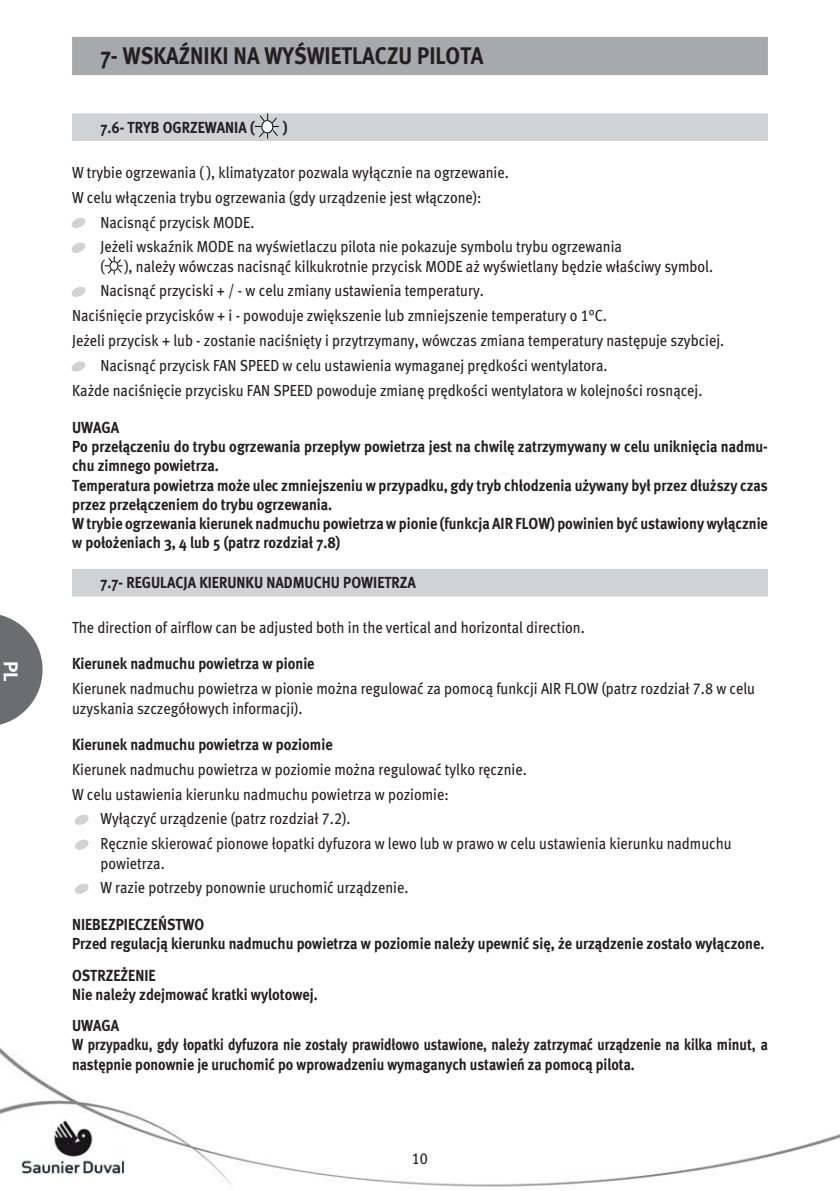
<style>
.page{position:relative;width:840px;height:1191px;background:#fff}
.page>*{position:absolute;margin:0;border:0;box-sizing:border-box;transform-origin:0 0}
.t1{font:24px "Meta Bold CE";color:#231f20;scale:.9 1}
.t2{font:20px "Meta Bold CE";color:#fff}
.t3{font:16px/19.2px "Meta Book CELF";color:#231f20;scale:.9 1}
.t4{font:16px/19.2px "Meta Bold CE";color:#231f20;scale:.9 1}
</style>
<div class="page">
<img style="left:0;top:36px;width:840px;height:1151px">
<div style="left:73px;top:38px;width:693px;height:36px;background:#a8a9ad"></div>
<div style="left:72px;top:37px;width:695px;height:38px;border:2px solid #a8a9ad"></div>
<svg style="left:0;top:613px;width:43px;height:113px"></svg>
<div style="left:72px;top:114px;width:695px;height:26px;background:#d1d2d4"></div>
<div style="left:72px;top:113px;width:695px;height:28px;border:1px solid #d1d2d4"></div>
<svg style="left:254px;top:113px;width:25px;height:26px"></svg>
<svg style="left:72px;top:218px;width:13px;height:10px"></svg>
<svg style="left:72px;top:242px;width:13px;height:11px"></svg>
<svg style="left:105px;top:256px;width:17px;height:18px"></svg>
<svg style="left:72px;top:287px;width:13px;height:10px"></svg>
<svg style="left:72px;top:361px;width:13px;height:11px"></svg>
<div style="left:72px;top:569px;width:695px;height:27px;background:#d1d2d4"></div>
<svg style="left:75px;top:814px;width:13px;height:11px"></svg>
<svg style="left:75px;top:839px;width:13px;height:11px"></svg>
<svg style="left:75px;top:883px;width:13px;height:11px"></svg>
<p class="t2" style="left:23px;top:660px;width:22px;rotate:90deg">PL</p>
<h1 class="t1" style="left:100px;top:40px;width:427px">7- WSKAŹNIKI NA WYŚWIETLACZU PILOTA</h1>
<p class="t4" style="left:100px;top:117px;width:173px">7.6- TRYB OGRZEWANIA (</p>
<p class="t4" style="left:283px;top:117px;width:6px">)</p>
<p class="t3" style="left:72px;top:162px;width:486px">W trybie ogrzewania ( ), klimatyzator pozwala wyłącznie na ogrzewanie.</p>
<p class="t3" style="left:72px;top:187px;width:456px">W celu włączenia trybu ogrzewania (gdy urządzenie jest włączone):</p>
<p class="t3" style="left:100px;top:212px;width:172px">Nacisnąć przycisk MODE.</p>
<p class="t3" style="left:100px;top:237px;width:580px">Jeżeli wskaźnik MODE na wyświetlaczu pilota nie pokazuje symbolu trybu ogrzewania</p>
<p class="t3" style="left:100px;top:256px;width:681px">( ), należy wówczas nacisnąć kilkukrotnie przycisk MODE aż wyświetlany będzie właściwy symbol.</p>
<p class="t3" style="left:100px;top:281px;width:427px">Nacisnąć przyciski + / - w celu zmiany ustawienia temperatury.</p>
<p class="t3" style="left:72px;top:306px;width:595px">Naciśnięcie przycisków + i - powoduje zwiększenie lub zmniejszenie temperatury o 1°C.</p>
<p class="t3" style="left:72px;top:331px;width:725px">Jeżeli przycisk + lub - zostanie naciśnięty i przytrzymany, wówczas zmiana temperatury następuje szybciej.</p>
<p class="t3" style="left:100px;top:355px;width:564px">Nacisnąć przycisk FAN SPEED w celu ustawienia wymaganej prędkości wentylatora.</p>
<p class="t3" style="left:72px;top:380px;width:701px">Każde naciśnięcie przycisku FAN SPEED powoduje zmianę prędkości wentylatora w kolejności rosnącej.</p>
<p class="t4" style="left:72px;top:417px;width:774px">UWAGA<br>Po przełączeniu do trybu ogrzewania przepływ powietrza jest na chwilę zatrzymywany w celu uniknięcia nadmu&shy;chu zimnego powietrza.<br>Temperatura powietrza może ulec zmniejszeniu w przypadku, gdy tryb chłodzenia używany był przez dłuższy czas przez przełączeniem do trybu ogrzewania.<br>W trybie ogrzewania kierunek nadmuchu powietrza w pionie (funkcja AIR FLOW) powinien być ustawiony wyłącznie w położeniach 3, 4 lub 5 (patrz rozdział 7.8)</p>
<p class="t4" style="left:100px;top:572px;width:352px">7.7- REGULACJA KIERUNKU NADMUCHU POWIETRZA</p>
<p class="t3" style="left:72px;top:617px;width:571px">The direction of airflow can be adjusted both in the vertical and horizontal direction.</p>
<p class="t4" style="left:72px;top:654px;width:271px">Kierunek nadmuchu powietrza w pionie</p>
<p class="t3" style="left:72px;top:679px;width:760px">Kierunek nadmuchu powietrza w pionie można regulować za pomocą funkcji AIR FLOW (patrz rozdział 7.8 w celu uzyskania szczegółowych informacji).</p>
<p class="t4" style="left:72px;top:734px;width:291px">Kierunek nadmuchu powietrza w poziomie</p>
<p class="t3" style="left:72px;top:759px;width:506px">Kierunek nadmuchu powietrza w poziomie można regulować tylko ręcznie.</p>
<p class="t3" style="left:72px;top:784px;width:420px">W celu ustawienia kierunku nadmuchu powietrza w poziomie:</p>
<p class="t3" style="left:100px;top:809px;width:279px">Wyłączyć urządzenie (patrz rozdział 7.2).</p>
<p class="t3" style="left:100px;top:833px;width:702px">Ręcznie skierować pionowe łopatki dyfuzora w lewo lub w prawo w celu ustawienia kierunku nadmuchu</p>
<p class="t3" style="left:100px;top:850px;width:343px;line-height:24.8px">powietrza.<br>W razie potrzeby ponownie uruchomić urządzenie.</p>
<p class="t4" style="left:72px;top:914px;width:770px">NIEBEZPIECZEŃSTWO<br>Przed regulacją kierunku nadmuchu powietrza w poziomie należy upewnić się, że urządzenie zostało wyłączone.</p>
<p class="t4" style="left:72px;top:965px;width:274px">OSTRZEŻENIE<br>Nie należy zdejmować kratki wylotowej.</p>
<p class="t4" style="left:72px;top:1015px;width:774px">UWAGA<br>W przypadku, gdy łopatki dyfuzora nie zostały prawidłowo ustawione, należy zatrzymać urządzenie na kilka minut, a następnie ponownie je uruchomić po wprowadzeniu wymaganych ustawień za pomocą pilota.</p>
<p class="t3" style="left:411px;top:1148px;width:19px">10</p>
</div>
